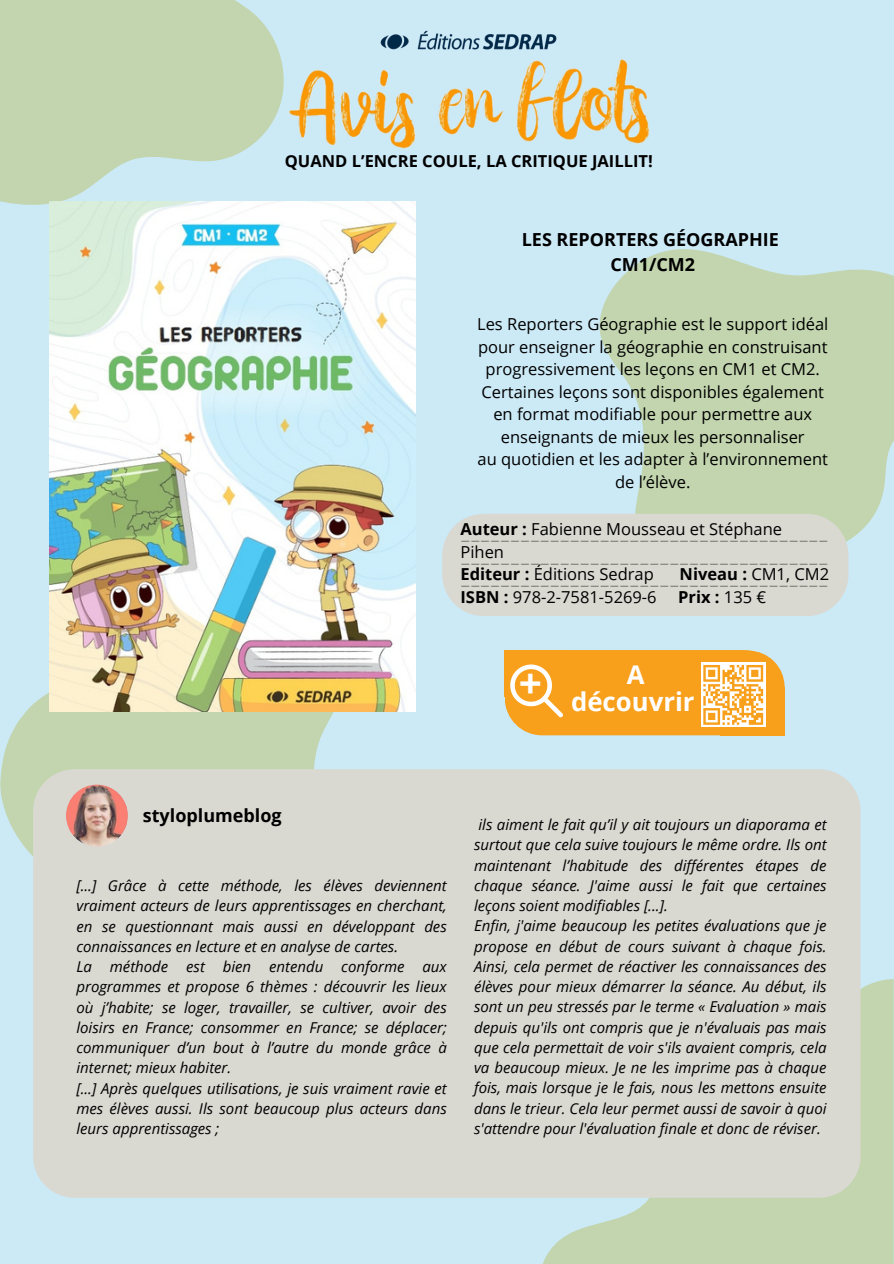
<style>
.page{position:relative;width:894px;height:1264px;background:#fff}
.page>*{position:absolute;margin:0;border:0;box-sizing:border-box;transform-origin:0 0}
.t1{font:700 40.65px "Open Sans";color:#fff}
.t2{font:700 25.8px "Open Sans";color:#fff}
.t3{font:700 18px/24.8px "Open Sans";color:#000;text-align:center}
.t4{font:16.5px/22.5px "Open Sans";color:#000}
.t5{font:16.5px "PP Neue Machina";color:#80807b}
.t6{font:700 16.5px "Open Sans";color:#000}
.t7{font:italic 15px/20.2px "Open Sans";color:#000;text-align:justify}
.s1{font-weight:700}
.s2{font-weight:400}
</style>
<div class="page">
<div style="left:0;top:0;width:893px;height:1263px;background:#cce9f6"></div>
<img style="left:380px;top:30px;width:177px;height:16px">
<img style="left:289px;top:46px;width:188px;height:103px">
<img style="left:477px;top:42px;width:173px;height:102px">
<svg style="left:0;top:557px;width:357px;height:299px;fill:#c2d5ae"></svg>
<svg style="left:599px;top:249px;width:294px;height:328px;fill:#c2d5ae"></svg>
<div style="left:442px;top:514px;width:406px;height:102px;background:#d9d9d2"></div>
<svg style="left:536px;top:979px;width:356px;height:284px;background:#c3d7b6"></svg>
<div style="left:33px;top:769px;width:827px;height:428px;background:#d9d9d2"></div>
<img style="left:66px;top:784px;width:62px;height:62px;border-radius:50%">
<svg style="left:0;top:0;width:289px;height:210px;fill:#c2d5ae"></svg>
<div style="left:504px;top:650px;width:66px;height:46px;background:#f89f1c"></div>
<svg style="left:506px;top:650px;width:278px;height:85px;background:#f7ac3c"></svg>
<img style="left:50px;top:202px;width:366px;height:509px">
<p class="t6" style="left:285px;top:150px;width:369px">QUAND L’ENCRE COULE, LA CRITIQUE JAILLIT!</p>
<p class="t3" style="left:521px;top:227px;width:259px">LES REPORTERS GÉOGRAPHIE<br>CM1/CM2</p>
<h4 class="t4" style="left:477px;top:313px;width:352px;text-align:center">Les Reporters Géographie est le support idéal pour enseigner la géographie en construisant progressivement les leçons en CM1 et CM2.<br>Certaines leçons sont disponibles également en format modifiable pour permettre aux enseignants de mieux les personnaliser<br>au quotidien et les adapter à l’environnement de l’élève.</h4>
<p class="t4" style="left:460px;top:517px;width:323px"><span class="s1">Auteur :</span> Fabienne Mousseau et Stéphane<br>Pihen<br><span class="s1">Editeur :</span> Éditions Sedrap</p>
<p class="t5" style="left:460px;top:528px;width:369px">_____________________________________</p>
<h2 class="t5" style="left:460px;top:550px;width:369px">_____________________________________</h2>
<p class="t5" style="left:460px;top:573px;width:369px">_____________________________________</p>
<p class="t6" style="left:679px;top:562px;width:151px">Niveau : <span class="s2">CM1, CM2</span></p>
<p class="t4" style="left:460px;top:585px;width:198px"><span class="s1">ISBN :</span> 978-2-7581-5269-6</p>
<p class="t6" style="left:678px;top:585px;width:89px">Prix : <span class="s2">135 €</span></p>
<p class="t1" style="left:518px;top:655px;width:25px">+</p>
<p class="t2" style="left:626px;top:656px;width:19px">A</p>
<p class="t2" style="left:571px;top:683px;width:125px">découvrir</p>
<p class="t3" style="left:143px;top:803px;width:140px">styloplumeblog</p>
<h4 class="t7" style="left:76px;top:875px;width:372px">[...] Grâce à cette méthode, les élèves deviennent vraiment acteurs de leurs apprentissages en cherchant, en se questionnant mais aussi en développant des connaissances en lecture et en analyse de cartes.</h4>
<p class="t7" style="left:76px;top:956px;width:372px">La méthode est bien entendu conforme aux programmes et propose 6 thèmes : découvrir les lieux où j’habite; se loger, travailler, se cultiver, avoir des loisirs en France; consommer en France; se déplacer; communiquer d’un bout à l’autre du monde grâce à internet; mieux habiter.</p>
<p class="t7" style="left:76px;top:1077px;width:372px">[...] Après quelques utilisations, je suis vraiment ravie et mes élèves aussi. Ils sont beaucoup plus acteurs dans leurs apprentissages ;</p>
<p class="t7" style="left:474px;top:814px;width:354px">ils aiment le fait qu’il y ait toujours un diaporama et surtout que cela suive toujours le même ordre. Ils ont maintenant l’habitude des différentes étapes de chaque séance. J'aime aussi le fait que certaines leçons soient modifiables [...].</p>
<p class="t7" style="left:474px;top:915px;width:354px">Enfin, j'aime beaucoup les petites évaluations que je propose en début de cours suivant à chaque fois.<br>Ainsi, cela permet de réactiver les connaissances des élèves pour mieux démarrer la séance. Au début, ils sont un peu stressés par le terme « Evaluation » mais depuis qu'ils ont compris que je n'évaluais pas mais que cela permettait de voir s'ils avaient compris, cela va beaucoup mieux. Je ne les imprime pas à chaque fois, mais lorsque je le fais, nous les mettons ensuite dans le trieur. Cela leur permet aussi de savoir à quoi s'attendre pour l'évaluation finale et donc de réviser.</p>
</div>
